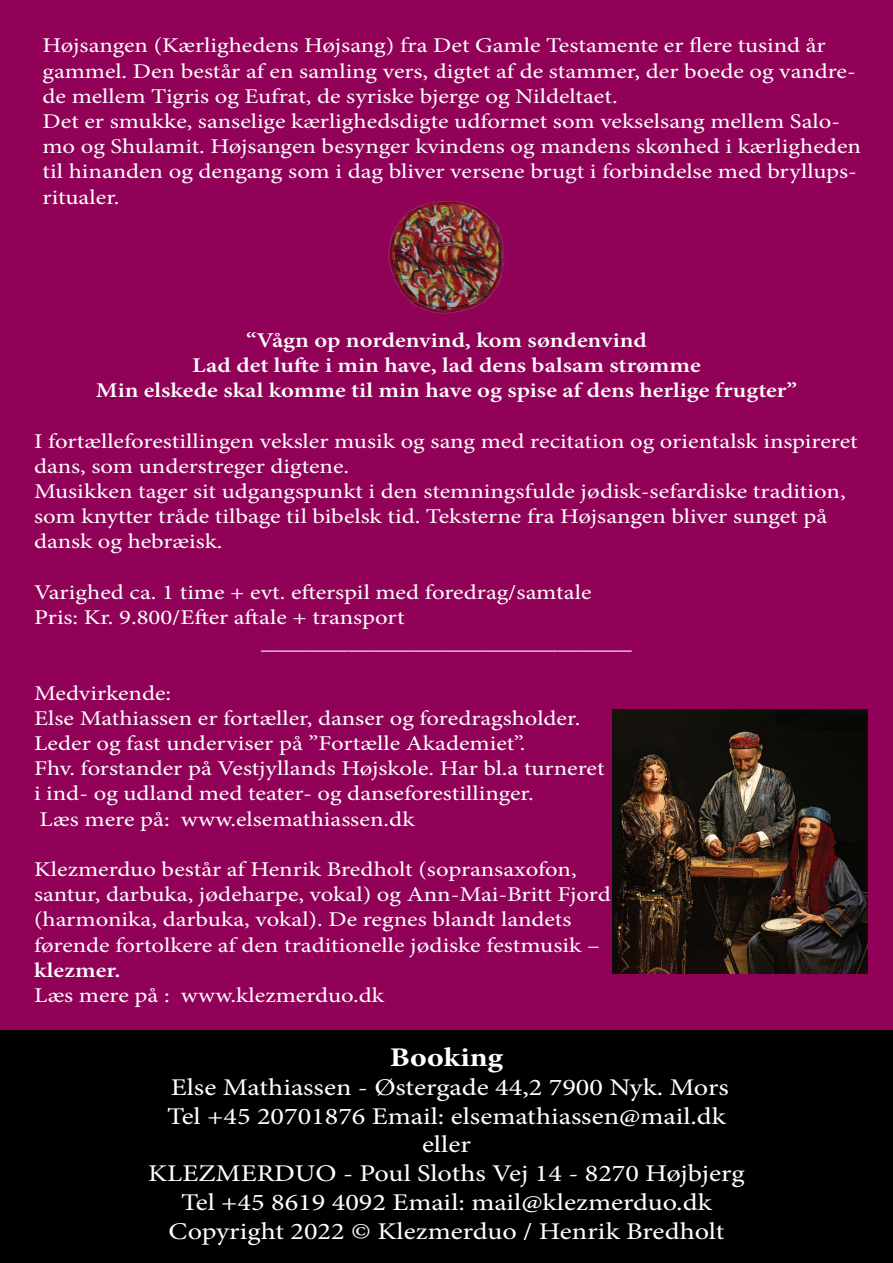
<style>
.page{position:relative;width:893px;height:1263px;background:#000}
.page>*{position:absolute;margin:0;border:0;box-sizing:border-box;transform-origin:0 0}
.t1{font:700 27px "Minion Pro";letter-spacing:.005em;color:#fff;scale:1.18 1}
.t2{font:24px "Minion Pro";color:#fff;scale:1.18 1}
.t3{font:21px/25.2px "Minion Pro";color:#fff;scale:1.18 1}
.t4{font:600 21px "Minion Pro";color:#fff;scale:1.18 1}
.s1{font-weight:600}
</style>
<div class="page">
<div style="left:0;top:0;width:893px;height:1029px;background:#910158"></div>
<img style="left:389px;top:201px;width:115px;height:113px">
<img style="left:613px;top:710px;width:255px;height:263px">
<p class="t3" style="left:43px;top:33px;width:691px">Højsangen (Kærlighedens Højsang) fra Det Gamle Testamente er flere tusind år gammel. Den består af en samling vers, digtet af de stammer, der boede og vandre&shy;de mellem Tigris og Eufrat, de syriske bjerge og Nildeltaet.</p>
<p class="t3" style="left:43px;top:109px;width:695px">Det er smukke, sanselige kærlighedsdigte udformet som vekselsang mellem Salo&shy;mo og Shulamit. Højsangen besynger kvindens og mandens skønhed i kærligheden til hinanden og dengang som i dag bliver versene brugt i forbindelse med bryllups&shy;ritualer.</p>
<p class="t4" style="left:246px;top:325px;width:341px">“Vågn op nordenvind, kom søndenvind</p>
<p class="t4" style="left:192px;top:351px;width:432px">Lad det lufte i min have, lad dens balsam strømme</p>
<p class="t4" style="left:96px;top:376px;width:596px">Min elskede skal komme til min have og spise af dens herlige frugter”</p>
<p class="t3" style="left:34px;top:428px;width:700px">I fortælleforestillingen veksler musik og sang med recitation og orientalsk inspireret dans, som understreger digtene.</p>
<p class="t3" style="left:34px;top:479px;width:689px">Musikken tager sit udgangspunkt i den stemningsfulde jødisk-sefardiske tradition, som knytter tråde tilbage til bibelsk tid. Teksterne fra Højsangen bliver sunget på dansk og hebræisk.</p>
<p class="t3" style="left:34px;top:579px;width:474px">Varighed ca. 1 time + evt. efterspil med foredrag/samtale<br>Pris: Kr. 9.800/Efter aftale + transport</p>
<p class="t3" style="left:261px;top:630px;width:316px">______________________________</p>
<p class="t3" style="left:34px;top:680px;width:118px">Medvirkende:</p>
<p class="t3" style="left:34px;top:705px;width:464px">Else Mathiassen er fortæller, danser og foredragsholder.<br>Leder og fast underviser på ”Fortælle Akademiet”.</p>
<p class="t3" style="left:34px;top:756px;width:485px">Fhv. forstander på Vestjyllands Højskole. Har bl.a turneret i ind- og udland med teater- og danseforestillinger.</p>
<p class="t3" style="left:40px;top:806px;width:319px">Læs mere på: www.elsemathiassen.dk</p>
<p class="t3" style="left:34px;top:857px;width:490px">Klezmerduo består af Henrik Bredholt (sopransaxofon, santur, darbuka, jødeharpe, vokal) og Ann-Mai-Britt Fjord (harmonika, darbuka, vokal). De regnes blandt landets førende fortolkere af den traditionelle jødiske festmusik – <span class="s1">klezmer.</span></p>
<p class="t3" style="left:34px;top:983px;width:298px">Læs mere på : www.klezmerduo.dk</p>
<p class="t1" style="left:390px;top:1038px;width:98px">Booking</p>
<p class="t2" style="left:171px;top:1071px;width:474px">Else Mathiassen - Østergade 44,2 7900 Nyk. Mors</p>
<p class="t2" style="left:167px;top:1100px;width:475px">Tel +45 20701876 Email: elsemathiassen@mail.dk</p>
<p class="t2" style="left:422px;top:1128px;width:43px">eller</p>
<p class="t2" style="left:148px;top:1157px;width:507px">KLEZMERDUO - Poul Sloths Vej 14 - 8270 Højbjerg</p>
<p class="t2" style="left:181px;top:1186px;width:451px">Tel +45 8619 4092 Email: mail@klezmerduo.dk</p>
<p class="t2" style="left:169px;top:1215px;width:472px">Copyright 2022 © Klezmerduo / Henrik Bredholt</p>
</div>
